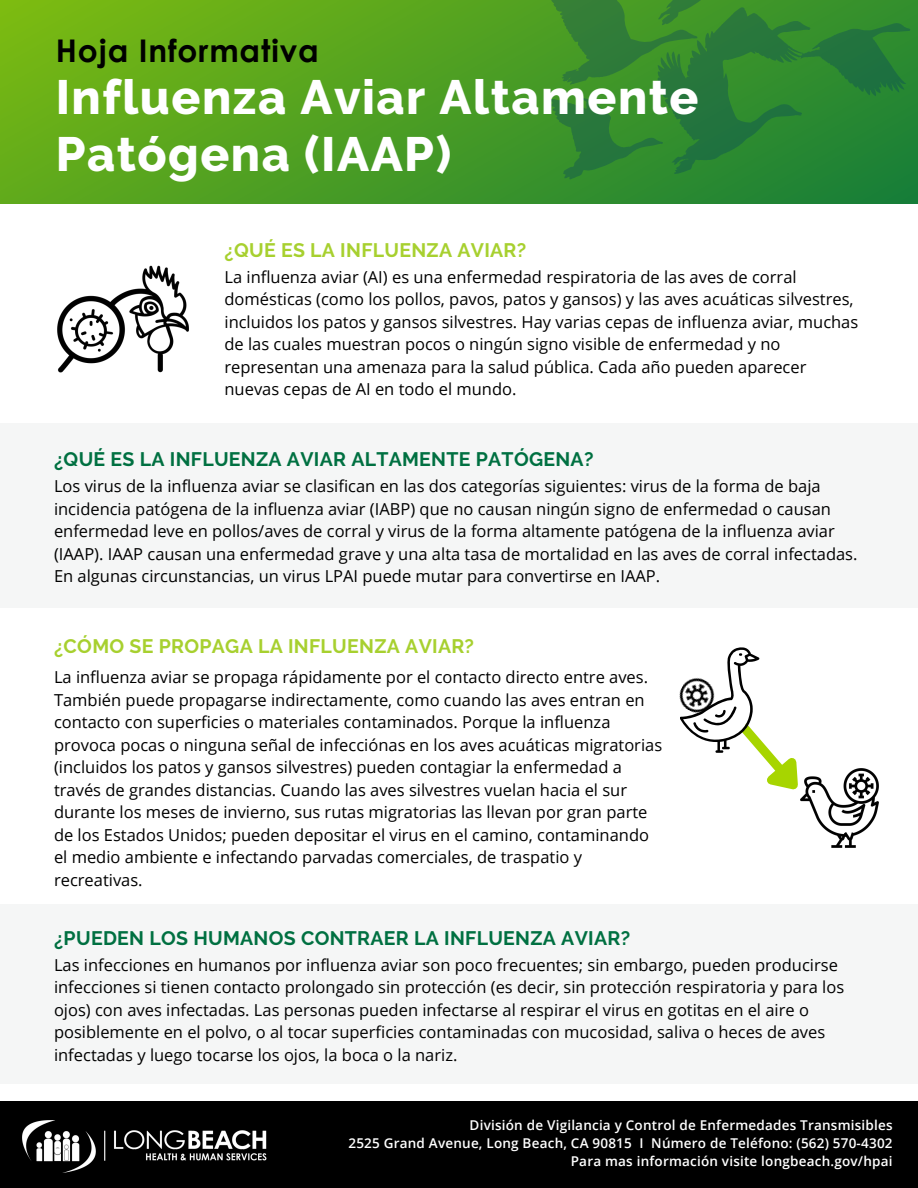
<style>
.page{position:relative;width:918px;height:1188px;background:#fff}
.page>*{position:absolute;margin:0;border:0;box-sizing:border-box;transform-origin:0 0}
.t1{font:800 48px/57.3px "Raleway";letter-spacing:.03em;color:#fff}
.t2{font:700 31.2px "Century Gothic";letter-spacing:.03em;color:#000}
.t3{font:700 19.5px "Raleway";letter-spacing:.015em;color:#007041}
.t4{font:700 19.5px "Raleway";letter-spacing:.015em;color:#a7d02f}
.t5{font:16.5px/22.5px "Open Sans";color:#000}
.t6{font:600 13.5px/18px "Open Sans";letter-spacing:.015em;color:#fff;text-align:right}
</style>
<div class="page">
<img style="left:816px;top:768px;width:63px;height:80px">
<svg style="left:680px;top:647px;width:143px;height:170px"></svg>
<img style="left:679px;top:670px;width:44px;height:49px">
<img style="left:57px;top:265px;width:132px;height:108px">
<div style="left:0;top:423px;width:918px;height:184px;background:#eff0f1"></div>
<div style="left:0;top:904px;width:918px;height:180px;background:#eff0f1"></div>
<svg style="left:0;top:0;width:918px;height:203px;background:#54a31f"></svg>
<svg style="left:544px;top:0;width:366px;height:180px;background:#2e8632"></svg>
<div style="left:0;top:1101px;width:918px;height:87px;background:#000"></div>
<img style="left:23px;top:1121px;width:244px;height:51px">
<h2 class="t2" style="left:56px;top:31px;width:265px">Hoja Informativa</h2>
<h1 class="t1" style="left:56px;top:68px;width:644px">Influenza Aviar Altamente<br>Patógena (IAAP)</h1>
<p class="t4" style="left:225px;top:238px;width:303px">¿QUÉ ES LA INFLUENZA AVIAR?</p>
<p class="t5" style="left:225px;top:265px;width:635px">La influenza aviar (AI) es una enfermedad respiratoria de las aves de corral domésticas (como los pollos, pavos, patos y gansos) y las aves acuáticas silvestres, incluidos los patos y gansos silvestres. Hay varias cepas de influenza aviar, muchas de las cuales muestran pocos o ningún signo visible de enfermedad y no representan una amenaza para la salud pública. Cada año pueden aparecer nuevas cepas de AI en todo el mundo.</p>
<p class="t3" style="left:54px;top:448px;width:541px">¿QUÉ ES LA INFLUENZA AVIAR ALTAMENTE PATÓGENA?</p>
<p class="t5" style="left:54px;top:475px;width:805px">Los virus de la influenza aviar se clasifican en las dos categorías siguientes: virus de la forma de baja incidencia patógena de la influenza aviar (IABP) que no causan ningún signo de enfermedad o causan enfermedad leve en pollos/aves de corral y virus de la forma altamente patógena de la influenza aviar (IAAP). IAAP causan una enfermedad grave y una alta tasa de mortalidad en las aves de corral infectadas.<br>En algunas circunstancias, un virus LPAI puede mutar para convertirse en IAAP.</p>
<p class="t4" style="left:54px;top:635px;width:422px">¿CÓMO SE PROPAGA LA INFLUENZA AVIAR?</p>
<p class="t5" style="left:54px;top:666px;width:610px">La influenza aviar se propaga rápidamente por el contacto directo entre aves.<br>También puede propagarse indirectamente, como cuando las aves entran en contacto con superficies o materiales contaminados. Porque la influenza provoca pocas o ninguna señal de infecciónas en los aves acuáticas migratorias (incluidos los patos y gansos silvestres) pueden contagiar la enfermedad a través de grandes distancias. Cuando las aves silvestres vuelan hacia el sur durante los meses de invierno, sus rutas migratorias las llevan por gran parte de los Estados Unidos; pueden depositar el virus en el camino, contaminando el medio ambiente e infectando parvadas comerciales, de traspatio y recreativas.</p>
<p class="t3" style="left:54px;top:927px;width:578px">¿PUEDEN LOS HUMANOS CONTRAER LA INFLUENZA AVIAR?</p>
<p class="t5" style="left:54px;top:953px;width:792px">Las infecciones en humanos por influenza aviar son poco frecuentes; sin embargo, pueden producirse infecciones si tienen contacto prolongado sin protección (es decir, sin protección respiratoria y para los ojos) con aves infectadas. Las personas pueden infectarse al respirar el virus en gotitas en el aire o posiblemente en el polvo, o al tocar superficies contaminadas con mucosidad, saliva o heces de aves infectadas y luego tocarse los ojos, la boca o la nariz.</p>
<p class="t6" style="left:348px;top:1115px;width:546px">División de Vigilancia y Control de Enfermedades Transmisibles<br>2525 Grand Avenue, Long Beach, CA 90815 I Número de Teléfono: (562) 570-4302<br>Para mas información visite longbeach.gov/hpai</p>
</div>
